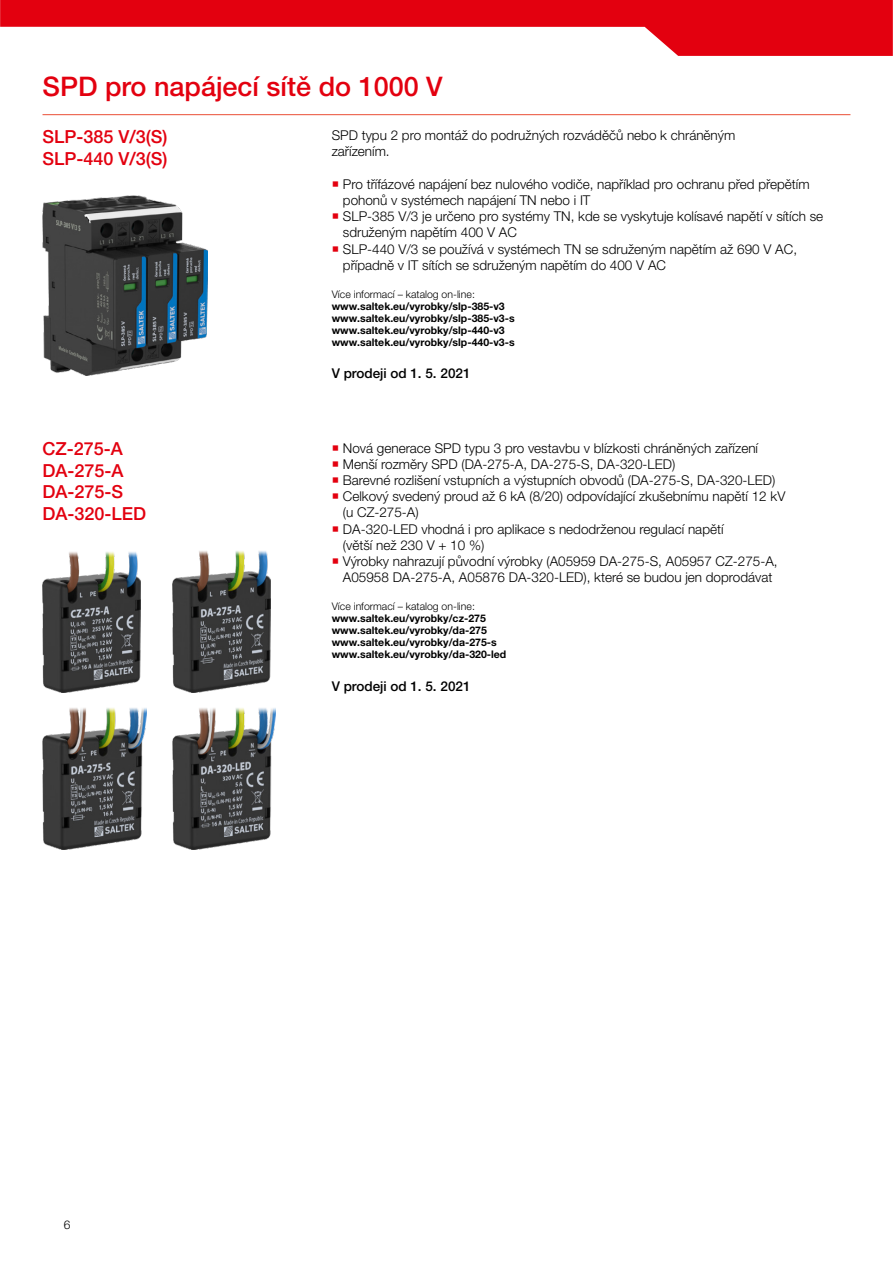
<style>
.page{position:relative;width:893px;height:1263px;background:#fff}
.page>*{position:absolute;margin:0;border:0;box-sizing:border-box;transform-origin:0 0}
.t1{font:500 27px "Helvetica Neue LT Pro";color:#e3000f}
.t2{font:500 18px/21.6px "Helvetica Neue LT Pro";color:#e3000f}
.t3{font:300 13.5px/16.2px "Helvetica Neue LT Pro";color:#000}
.t4{font:500 13.5px "Helvetica Neue LT Pro";color:#000}
.t5{font:300 12px "Helvetica Neue LT Pro";color:#000}
.t6{font:700 10.5px/12px "Helvetica Neue LT Pro";color:#000}
.t7{font:300 10.5px "Helvetica Neue LT Pro";color:#000}
.s1{color:#e3000f}
</style>
<div class="page">
<svg style="left:0;top:0;width:893px;height:56px;fill:#e3000f"></svg>
<hr style="left:43px;top:114px;width:807px;height:1px;background:#ea4e36">
<img style="left:43px;top:196px;width:165px;height:179px">
<img style="left:43px;top:552px;width:98px;height:140px">
<img style="left:172px;top:551px;width:99px;height:141px">
<img style="left:43px;top:708px;width:103px;height:142px">
<img style="left:172px;top:708px;width:104px;height:142px">
<h1 class="t1" style="left:43px;top:70px;width:402px">SPD pro napájecí sítě do 1000 V</h1>
<h2 class="t2" style="left:43px;top:126px;width:127px">SLP-385 V/3(S)<br>SLP-440 V/3(S)</h2>
<p class="t3" style="left:332px;top:127px;width:405px">SPD typu 2 pro montáž do podružných rozváděčů nebo k chráněným zařízením.</p>
<p class="t3" style="left:343px;top:176px;width:468px;text-indent:-11px"><span class="s1">○</span> Pro třífázové napájení bez nulového vodiče, například pro ochranu před přepětím pohonů v systémech napájení TN nebo i IT</p>
<p class="t3" style="left:343px;top:208px;width:482px;text-indent:-11px"><span class="s1">○</span> SLP-385 V/3 je určeno pro systémy TN, kde se vyskytuje kolísavé napětí v sítích se sdruženým napětím 400 V AC</p>
<p class="t3" style="left:343px;top:240px;width:456px;text-indent:-11px"><span class="s1">○</span> SLP-440 V/3 se používá v systémech TN se sdruženým napětím až 690 V AC, případně v IT sítích se sdruženým napětím do 400 V AC</p>
<p class="t7" style="left:332px;top:288px;width:145px">Více informací – katalog on-line:</p>
<p class="t6" style="left:332px;top:300px;width:184px">www.saltek.eu/vyrobky/slp-385-v3 www.saltek.eu/vyrobky/slp-385-v3-s www.saltek.eu/vyrobky/slp-440-v3 www.saltek.eu/vyrobky/slp-440-v3-s</p>
<p class="t4" style="left:332px;top:365px;width:140px">V prodeji od 1. 5. 2021</p>
<h2 class="t2" style="left:43px;top:438px;width:105px">CZ-275-A<br>DA-275-A<br>DA-275-S<br>DA-320-LED</h2>
<p class="t3" style="left:332px;top:439px;width:428px"><span class="s1">○</span> Nová generace SPD typu 3 pro vestavbu v blízkosti chráněných zařízení</p>
<p class="t3" style="left:332px;top:456px;width:345px"><span class="s1">○</span> Menší rozměry SPD (DA-275-A, DA-275-S, DA-320-LED)</p>
<p class="t3" style="left:332px;top:472px;width:445px"><span class="s1">○</span> Barevné rozlišení vstupních a výstupních obvodů (DA-275-S, DA-320-LED)</p>
<p class="t3" style="left:343px;top:488px;width:444px;text-indent:-11px"><span class="s1">○</span> Celkový svedený proud až 6 kA (8/20) odpovídající zkušebnímu napětí 12 kV (u CZ-275-A)</p>
<p class="t3" style="left:343px;top:520px;width:382px;text-indent:-11px"><span class="s1">○</span> DA-320-LED vhodná i pro aplikace s nedodrženou regulací napětí (větší než 230 V + 10 %)</p>
<p class="t3" style="left:332px;top:553px;width:447px;text-align:center"><span class="s1">○</span> Výrobky nahrazují původní výrobky (A05959 DA-275-S, A05957 CZ-275-A,<br>A05958 DA-275-A, A05876 DA-320-LED), které se budou jen doprodávat</p>
<p class="t7" style="left:332px;top:600px;width:145px">Více informací – katalog on-line:</p>
<p class="t6" style="left:332px;top:612px;width:176px">www.saltek.eu/vyrobky/cz-275 www.saltek.eu/vyrobky/da-275 www.saltek.eu/vyrobky/da-275-s www.saltek.eu/vyrobky/da-320-led</p>
<p class="t4" style="left:332px;top:678px;width:140px">V prodeji od 1. 5. 2021</p>
<p class="t5" style="left:64px;top:1217px;width:8px">6</p>
</div>
